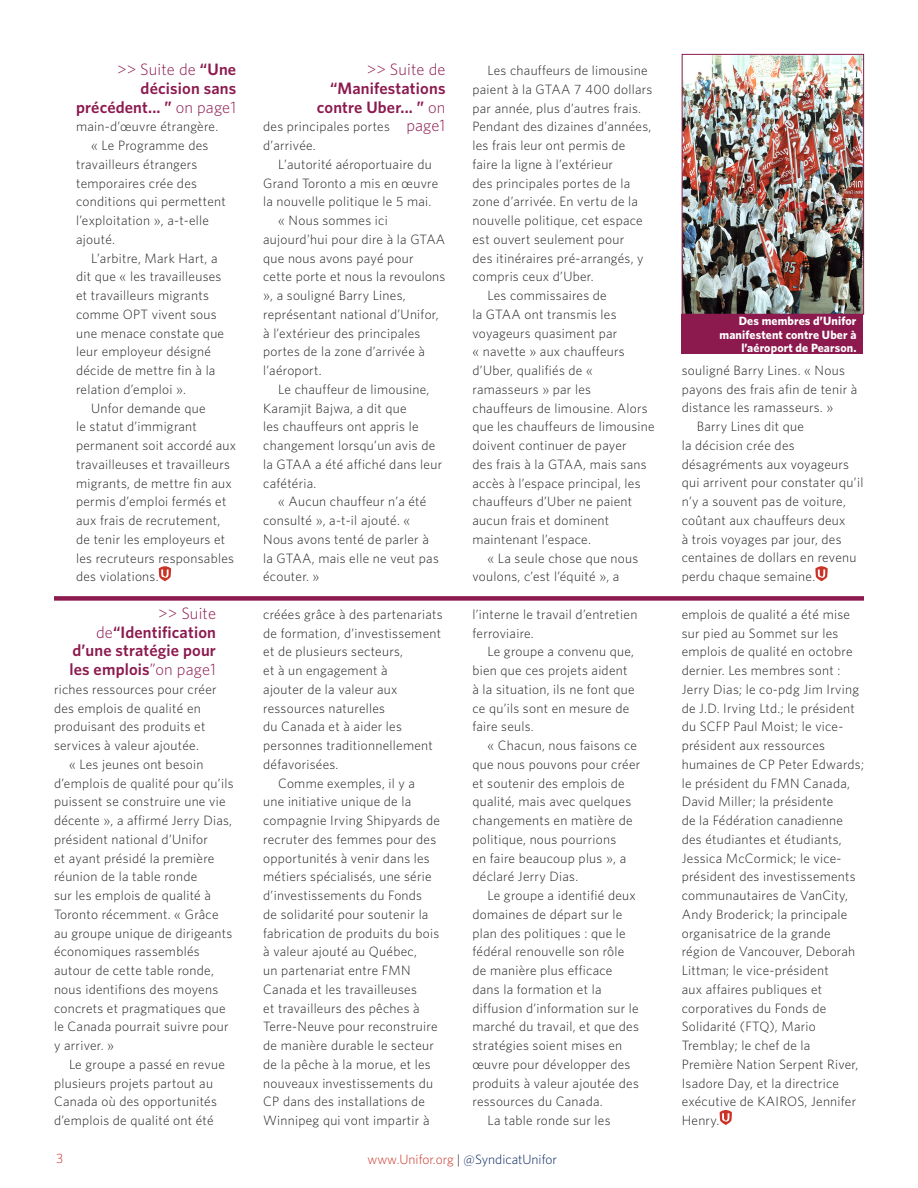
<style>
.page{position:relative;width:918px;height:1188px;background:#fff}
.page>*{position:absolute;margin:0;border:0;box-sizing:border-box;transform-origin:0 0}
.Continued_on{font:600 16.5px/18.8px "Whitney";letter-spacing:.01em;color:#8c1a4f;text-align:right}
.Body_Copy_Indent{font:300 13.5px/18.8px "Whitney";letter-spacing:.02em;color:#231f20}
.t1{font:300 13.5px "Whitney";color:#072260}
.t2{font:300 13.5px "Whitney";color:#ca3327}
.Cutline{font:700 12px/13.5px "Whitney";letter-spacing:.01em;color:#fff;text-align:right}
.s1{font-weight:300}
.s2{color:#ca3327}
.s3{color:#231f20}
</style>
<div class="page">
<div style="left:54px;top:596px;width:810px;height:5px;background:#8c1a4f"></div>
<img style="left:684px;top:56px;width:178px;height:257px">
<div style="left:682px;top:54px;width:182px;height:261px;border:1px solid #8c1a4f"></div>
<div style="left:682px;top:315px;width:181px;height:39px;background:#8c1a4f"></div>
<svg style="left:815px;top:566px;width:13px;height:15px"></svg>
<svg style="left:159px;top:566px;width:12px;height:15px"></svg>
<svg style="left:720px;top:1110px;width:12px;height:15px"></svg>
<p class="Continued_on" style="left:76px;top:60px;width:162px"><span class="s1">&gt;&gt; Suite de</span> “Une décision sans précédent... ” <span class="s1">on page1</span></p>
<p class="Continued_on" style="left:317px;top:60px;width:130px"><span class="s1">&gt;&gt; Suite de </span>“Manifestations contre Uber... ” <span class="s1">on page1</span></p>
<p class="Body_Copy_Indent" style="left:76px;top:117px;width:144px">main-d’œuvre étrangère.</p>
<p class="Body_Copy_Indent" style="left:76px;top:136px;width:151px;text-indent:15px">« Le Programme des travailleurs étrangers temporaires crée des conditions qui permettent l’exploitation », a-t-elle ajouté.</p>
<p class="Body_Copy_Indent" style="left:76px;top:248px;width:150px;text-indent:15px">L’arbitre, Mark Hart, a dit que « les travailleuses et travailleurs migrants comme OPT vivent sous une menace constate que leur employeur désigné décide de mettre fin à la relation d’emploi ».</p>
<p class="Body_Copy_Indent" style="left:76px;top:398px;width:162px;text-indent:15px">Unfor demande que<br>le statut d’immigrant permanent soit accordé aux travailleuses et travailleurs migrants, de mettre fin aux permis d’emploi fermés et aux frais de recrutement, de tenir les employeurs et les recruteurs responsables des violations.</p>
<p class="Body_Copy_Indent" style="left:263px;top:117px;width:128px">des principales portes d’arrivée.</p>
<p class="Body_Copy_Indent" style="left:263px;top:154px;width:177px;text-indent:15px">L’autorité aéroportuaire du<br>Grand Toronto a mis en œuvre la nouvelle politique le 5 mai.</p>
<p class="Body_Copy_Indent" style="left:263px;top:211px;width:184px;text-indent:15px">« Nous sommes ici aujourd’hui pour dire à la GTAA que nous avons payé pour cette porte et nous la revoulons », a souligné Barry Lines, représentant national d’Unifor, à l’extérieur des principales portes de la zone d’arrivée à l’aéroport.</p>
<p class="Body_Copy_Indent" style="left:263px;top:379px;width:180px;text-indent:15px">Le chauffeur de limousine,<br>Karamjit Bajwa, a dit que<br>les chauffeurs ont appris le changement lorsqu’un avis de la GTAA a été affiché dans leur cafétéria.</p>
<p class="Body_Copy_Indent" style="left:263px;top:492px;width:177px;text-indent:15px">« Aucun chauffeur n’a été consulté », a-t-il ajouté. «<br>Nous avons tenté de parler à la GTAA, mais elle ne veut pas écouter. »</p>
<p class="Continued_on" style="left:70px;top:603px;width:148px"><span class="s1">&gt;&gt; Suite de</span>“Identification d’une stratégie pour les emplois<span class="s1">”on page1</span></p>
<p class="Body_Copy_Indent" style="left:54px;top:679px;width:164px">riches ressources pour créer des emplois de qualité en produisant des produits et services à valeur ajoutée.</p>
<p class="Body_Copy_Indent" style="left:54px;top:754px;width:181px;text-indent:15px">« Les jeunes ont besoin d’emplois de qualité pour qu’ils puissent se construire une vie décente », a affirmé Jerry Dias, président national d’Unifor<br>et ayant présidé la première réunion de la table ronde<br>sur les emplois de qualité à<br>Toronto récemment. « Grâce au groupe unique de dirigeants économiques rassemblés autour de cette table ronde, nous identifions des moyens concrets et pragmatiques que le Canada pourrait suivre pour y arriver. »</p>
<p class="Body_Copy_Indent" style="left:54px;top:1054px;width:172px;text-indent:15px">Le groupe a passé en revue plusieurs projets partout au<br>Canada où des opportunités d’emplois de qualité ont été</p>
<p class="Body_Copy_Indent" style="left:263px;top:604px;width:181px">créées grâce à des partenariats de formation, d’investissement et de plusieurs secteurs,<br>et à un engagement à<br>ajouter de la valeur aux ressources naturelles<br>du Canada et à aider les personnes traditionnellement défavorisées.</p>
<p class="Body_Copy_Indent" style="left:263px;top:773px;width:178px;text-indent:15px">Comme exemples, il y a<br>une initiative unique de la compagnie Irving Shipyards de recruter des femmes pour des opportunités à venir dans les métiers spécialisés, une série d’investissements du Fonds<br>de solidarité pour soutenir la fabrication de produits du bois à valeur ajouté au Québec,<br>un partenariat entre FMN<br>Canada et les travailleuses<br>et travailleurs des pêches à<br>Terre-Neuve pour reconstruire de manière durable le secteur de la pêche à la morue, et les nouveaux investissements du<br>CP dans des installations de<br>Winnipeg qui vont impartir à</p>
<p class="Body_Copy_Indent" style="left:472px;top:61px;width:181px;text-indent:15px">Les chauffeurs de limousine paient à la GTAA 7 400 dollars par année, plus d’autres frais.<br>Pendant des dizaines d’années, les frais leur ont permis de faire la ligne à l’extérieur<br>des principales portes de la zone d’arrivée. En vertu de la nouvelle politique, cet espace est ouvert seulement pour<br>des itinéraires pré-arrangés, y compris ceux d’Uber.</p>
<p class="Body_Copy_Indent" style="left:472px;top:286px;width:184px;text-indent:15px">Les commissaires de<br>la GTAA ont transmis les voyageurs quasiment par<br>« navette » aux chauffeurs d’Uber, qualifiés de « ramasseurs » par les chauffeurs de limousine. Alors que les chauffeurs de limousine doivent continuer de payer<br>des frais à la GTAA, mais sans accès à l’espace principal, les chauffeurs d’Uber ne paient aucun frais et dominent maintenant l’espace.</p>
<p class="Body_Copy_Indent" style="left:472px;top:548px;width:167px;text-indent:15px">« La seule chose que nous voulons, c’est l’équité », a</p>
<p class="Body_Copy_Indent" style="left:472px;top:604px;width:166px">l’interne le travail d’entretien ferroviaire.</p>
<p class="Body_Copy_Indent" style="left:472px;top:642px;width:164px;text-indent:15px">Le groupe a convenu que, bien que ces projets aident à la situation, ils ne font que ce qu’ils sont en mesure de faire seuls.</p>
<p class="Body_Copy_Indent" style="left:472px;top:736px;width:169px;text-indent:15px">« Chacun, nous faisons ce que nous pouvons pour créer et soutenir des emplois de qualité, mais avec quelques changements en matière de politique, nous pourrions<br>en faire beaucoup plus », a déclaré Jerry Dias.</p>
<p class="Body_Copy_Indent" style="left:472px;top:886px;width:168px;text-indent:15px">Le groupe a identifié deux domaines de départ sur le plan des politiques : que le fédéral renouvelle son rôle de manière plus efficace dans la formation et la diffusion d’information sur le marché du travail, et que des stratégies soient mises en œuvre pour développer des produits à valeur ajoutée des ressources du Canada.</p>
<p class="Body_Copy_Indent" style="left:488px;top:1111px;width:125px">La table ronde sur les</p>
<p class="t2" style="left:56px;top:1149px;width:9px">3</p>
<p class="t1" style="left:368px;top:1151px;width:191px"><span class="s2">www.Unifor.org</span> <span class="s3">|</span> @SyndicatUnifor</p>
<p class="Cutline" style="left:720px;top:314px;width:138px">Des membres d’Unifor manifestent contre Uber à l’aéroport de Pearson.</p>
<p class="Body_Copy_Indent" style="left:682px;top:361px;width:177px">souligné Barry Lines. « Nous payons des frais afin de tenir à distance les ramasseurs. »</p>
<p class="Body_Copy_Indent" style="left:682px;top:417px;width:183px;text-indent:15px">Barry Lines dit que<br>la décision crée des désagréments aux voyageurs qui arrivent pour constater qu’il n’y a souvent pas de voiture, coûtant aux chauffeurs deux<br>à trois voyages par jour, des centaines de dollars en revenu perdu chaque semaine.</p>
<p class="Body_Copy_Indent" style="left:682px;top:604px;width:184px">emplois de qualité a été mise sur pied au Sommet sur les emplois de qualité en octobre dernier. Les membres sont :<br>Jerry Dias; le co-pdg Jim Irving de J.D. Irving Ltd.; le président du SCFP Paul Moist; le vice&shy;président aux ressources humaines de CP Peter Edwards; le président du FMN Canada,<br>David Miller; la présidente<br>de la Fédération canadienne des étudiantes et étudiants,<br>Jessica McCormick; le vice&shy;président des investissements communautaires de VanCity,<br>Andy Broderick; la principale organisatrice de la grande région de Vancouver, Deborah<br>Littman; le vice-président<br>aux affaires publiques et corporatives du Fonds de<br>Solidarité (FTQ), Mario<br>Tremblay; le chef de la<br>Première Nation Serpent River,<br>Isadore Day, et la directrice exécutive de KAIROS, Jennifer<br>Henry.</p>
</div>
